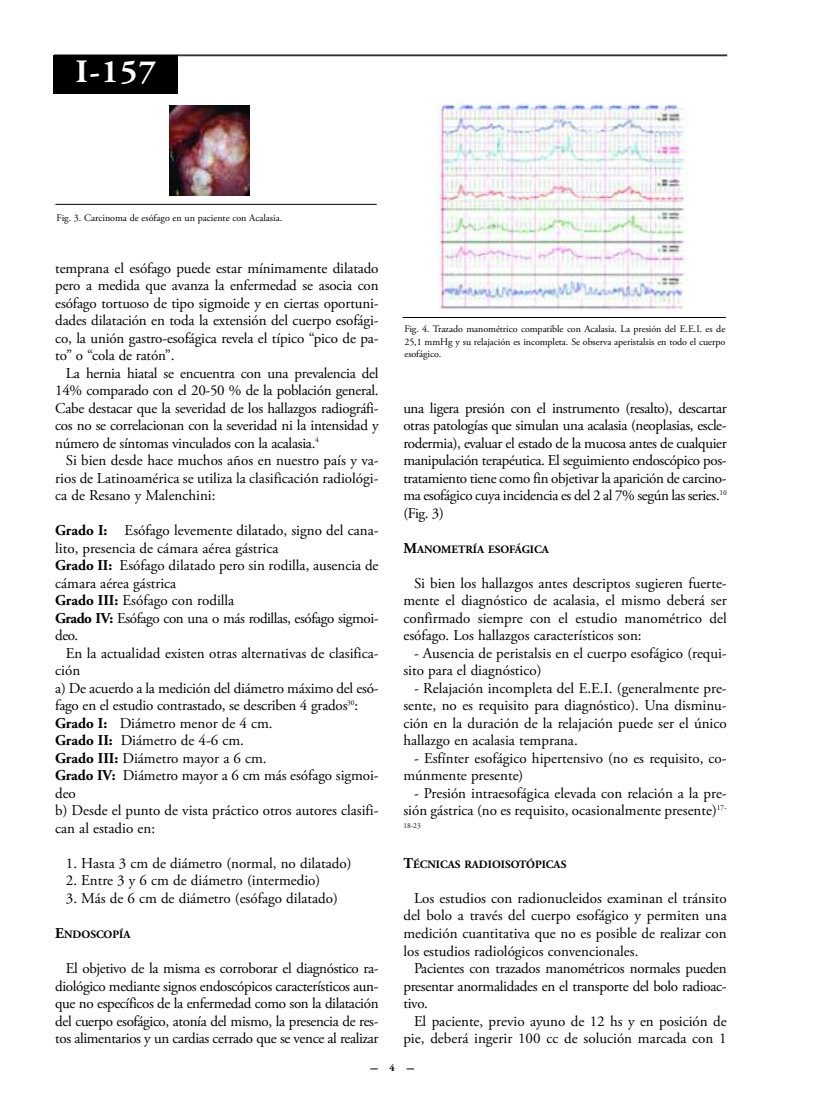
<style>
.page{position:relative;width:815px;height:1099px;background:#fff}
.page>*{position:absolute;margin:0;border:0;box-sizing:border-box;transform-origin:0 0}
.t1{font:700 32.5px "Adobe Garamond Pro";color:#fff}
.t2{font:15px/17.5px "Adobe Garamond Pro";color:#000;text-align:justify}
.t3{font:700 11.25px "Adobe Garamond Pro";color:#000}
.t4{font:10px/12.5px "Adobe Garamond Pro";letter-spacing:-.005em;color:#000;text-align:justify}
.t5{font:700 10px "Adobe Garamond Pro";color:#000}
.t6{font:7.5px "Adobe Garamond Pro";color:#000}
.s1{font-weight:700}
.s2{font-size:15px}
</style>
<div class="page">
<hr style="left:54px;top:54px;width:673px;height:2px;background:#333">
<div style="left:54px;top:55px;width:124px;height:39px;background:#000"></div>
<img style="left:170px;top:106px;width:80px;height:89px">
<hr style="left:55px;top:204px;width:322px;height:1px;background:#000">
<img style="left:437px;top:104px;width:248px;height:206px">
<hr style="left:403px;top:317px;width:323px;height:1px;background:#000">
<h1 class="t1" style="left:76px;top:59px;width:82px">I-157</h1>
<p class="t4" style="left:57px;top:212px;width:227px">Fig. 3. Carcinoma de esófago en un paciente con Acalasia.</p>
<p class="t2" style="left:55px;top:260px;width:325px">temprana el esófago puede estar mínimamente dilatado pero a medida que avanza la enfermedad se asocia con esófago tortuoso de tipo sigmoide y en ciertas oportuni&shy;dades dilatación en toda la extensión del cuerpo esofági&shy;co, la unión gastro-esofágica revela el típico “pico de pa&shy;to” o “cola de ratón”.</p>
<p class="t2" style="left:55px;top:365px;width:325px;text-indent:11px">La hernia hiatal se encuentra con una prevalencia del 14% comparado con el 20-50 % de la población general.<br>Cabe destacar que la severidad de los hallazgos radiográfi&shy;cos no se correlacionan con la severidad ni la intensidad y número de síntomas vinculados con la acalasia.<sup>4</sup></p>
<p class="t2" style="left:55px;top:453px;width:325px;text-indent:11px">Si bien desde hace muchos años en nuestro país y va&shy;rios de Latinoamérica se utiliza la clasificación radiológi&shy;ca de Resano y Malenchini:</p>
<p class="t2" style="left:55px;top:523px;width:325px;text-align:left"><span class="s1">Grado I:</span> Esófago levemente dilatado, signo del cana&shy;lito, presencia de cámara aérea gástrica<br><span class="s1">Grado II:</span> Esófago dilatado pero sin rodilla, ausencia de cámara aérea gástrica<br><span class="s1">Grado III:</span> Esófago con rodilla<br><span class="s1">Grado IV:</span> Esófago con una o más rodillas, esófago sigmoi&shy;deo.</p>
<p class="t2" style="left:55px;top:645px;width:325px;text-align:left;text-indent:11px">En la actualidad existen otras alternativas de clasifica&shy;ción<br>a) De acuerdo a la medición del diámetro máximo del esó&shy;fago en el estudio contrastado, se describen 4 grados<sup>30</sup>:<br><span class="s1">Grado I:</span> Diámetro menor de 4 cm.<br><span class="s1">Grado II:</span> Diámetro de 4-6 cm.<br><span class="s1">Grado III:</span> Diámetro mayor a 6 cm.<br><span class="s1">Grado IV:</span> Diámetro mayor a 6 cm más esófago sigmoi&shy;deo<br>b) Desde el punto de vista práctico otros autores clasifi&shy;can al estadio en:</p>
<p class="t2" style="left:66px;top:855px;width:287px">1. Hasta 3 cm de diámetro (normal, no dilatado)</p>
<p class="t2" style="left:66px;top:873px;width:256px">2. Entre 3 y 6 cm de diámetro (intermedio)</p>
<p class="t2" style="left:66px;top:890px;width:274px">3. Más de 6 cm de diámetro (esófago dilatado)</p>
<p class="t3" style="left:55px;top:929px;width:77px"><span class="s2">E</span>NDOSCOPÍA</p>
<p class="t2" style="left:55px;top:960px;width:325px;text-indent:11px">El objetivo de la misma es corroborar el diagnóstico ra&shy;diológico mediante signos endoscópicos característicos aun&shy;que no específicos de la enfermedad como son la dilatación del cuerpo esofágico, atonía del mismo, la presencia de res&shy;tos alimentarios y un cardias cerrado que se vence al realizar</p>
<p class="t4" style="left:404px;top:324px;width:322px">Fig. 4. Trazado manométrico compatible con Acalasia. La presión del E.E.I. es de 25,1 mmHg y su relajación es incompleta. Se observa aperistalsis en todo el cuerpo esofágico.</p>
<p class="t5" style="left:390px;top:1063px;width:7px">4</p>
<p class="t2" style="left:403px;top:400px;width:325px">una ligera presión con el instrumento (resalto), descartar otras patologías que simulan una acalasia (neoplasias, escle&shy;rodermia), evaluar el estado de la mucosa antes de cualquier manipulación terapéutica. El seguimiento endoscópico pos&shy;tratamiento tiene como fin objetivar la aparición de carcino&shy;ma esofágico cuya incidencia es del 2 al 7% según las series.<sup>10 </sup>(Fig. 3)</p>
<p class="t3" style="left:403px;top:544px;width:147px"><span class="s2">M</span>ANOMETRÍA ESOFÁGICA</p>
<p class="t2" style="left:403px;top:575px;width:325px;text-indent:11px">Si bien los hallazgos antes descriptos sugieren fuerte&shy;mente el diagnóstico de acalasia, el mismo deberá ser confirmado siempre con el estudio manométrico del esófago. Los hallazgos característicos son:</p>
<p class="t2" style="left:403px;top:645px;width:325px;text-indent:11px">- Ausencia de peristalsis en el cuerpo esofágico (requi&shy;sito para el diagnóstico)</p>
<p class="t2" style="left:403px;top:680px;width:325px;text-indent:11px">- Relajación incompleta del E.E.I. (generalmente pre&shy;sente, no es requisito para diagnóstico). Una disminu&shy;ción en la duración de la relajación puede ser el único hallazgo en acalasia temprana.</p>
<p class="t2" style="left:403px;top:750px;width:325px;text-indent:11px">- Esfínter esofágico hipertensivo (no es requisito, co&shy;múnmente presente)</p>
<p class="t2" style="left:403px;top:785px;width:325px;text-align:right">- Presión intraesofágica elevada con relación a la pre&shy;sión gástrica (no es requisito, ocasionalmente presente)<sup>17-</sup></p>
<p class="t6" style="left:403px;top:822px;width:19px">18-23</p>
<p class="t3" style="left:403px;top:859px;width:164px"><span class="s2">T</span>ÉCNICAS RADIOISOTÓPICAS</p>
<p class="t2" style="left:403px;top:890px;width:325px;text-indent:11px">Los estudios con radionucleidos examinan el tránsito del bolo a través del cuerpo esofágico y permiten una medición cuantitativa que no es posible de realizar con los estudios radiológicos convencionales.</p>
<p class="t2" style="left:403px;top:960px;width:325px;text-indent:11px">Pacientes con trazados manométricos normales pueden presentar anormalidades en el transporte del bolo radioac&shy;tivo.</p>
<p class="t2" style="left:403px;top:1013px;width:325px;text-align:right">El paciente, previo ayuno de 12 hs y en posición de pie, deberá ingerir 100 cc de solución marcada con 1</p>
</div>
